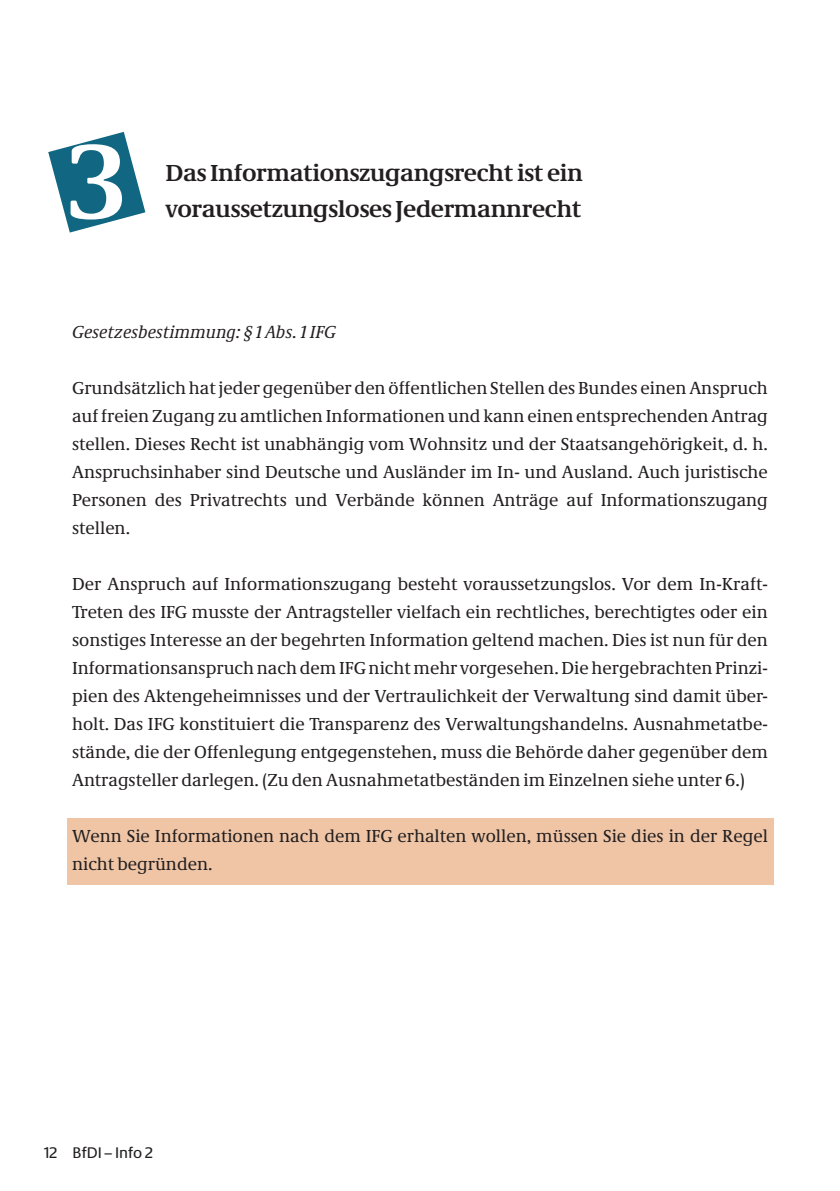
<style>
.page{position:relative;width:840px;height:1191px;background:#fff}
.page>*{position:absolute;margin:0;border:0;box-sizing:border-box;transform-origin:0 0}
.t1{font:700 110px "Neue Demos";color:#fff}
.t2{font:700 24px "Neue Demos";letter-spacing:-.015em;color:#231f20}
.t3{font:18px/28px "Neue Demos";color:#231f20;text-align:justify}
.t4{font:italic 18px "Neue Demos";color:#231f20}
.t5{font:16px "Neue Praxis";color:#231f20}
</style>
<div class="page">
<div style="left:67px;top:818px;width:705px;height:66px;background:#efc5a6"></div>
<svg style="left:48px;top:132px;width:97px;height:100px"></svg>
<p class="t1" style="left:67px;top:115px;width:61px">3</p>
<p class="t2" style="left:165px;top:159px;width:419px">Das Informationszugangsrecht ist ein</p>
<p class="t2" style="left:165px;top:195px;width:417px">voraussetzungsloses Jedermannrecht</p>
<p class="t4" style="left:72px;top:321px;width:265px">Gesetzesbestimmung: § 1 Abs. 1 IFG</p>
<p class="t3" style="left:72px;top:373px;width:697px">Grundsätzlich hat jeder gegenüber den öffentlichen Stellen des Bundes einen Anspruch auf freien Zugang zu amtlichen Informationen und kann einen entsprechenden Antrag stellen. Dieses Recht ist unabhängig vom Wohnsitz und der Staatsangehörigkeit, d. h.<br>Anspruchsinhaber sind Deutsche und Ausländer im In- und Ausland. Auch juristische Personen des Privatrechts und Verbände können Anträge auf Informationszugang stellen.</p>
<p class="t3" style="left:72px;top:569px;width:697px">Der Anspruch auf Informationszugang besteht voraussetzungslos. Vor dem In-Kraft-Treten des IFG musste der Antragsteller vielfach ein rechtliches, berechtigtes oder ein sonstiges Interesse an der begehrten Information geltend machen. Dies ist nun für den Informationsanspruch nach dem IFG nicht mehr vorgesehen. Die hergebrachten Prinzi&shy;pien des Aktengeheimnisses und der Vertraulichkeit der Verwaltung sind damit über&shy;holt. Das IFG konstituiert die Transparenz des Verwaltungshandelns. Ausnahmetatbe&shy;stände, die der Offenlegung entgegenstehen, muss die Behörde daher gegenüber dem Antragsteller darlegen. (Zu den Ausnahmetatbeständen im Einzelnen siehe unter 6.)</p>
<p class="t3" style="left:72px;top:821px;width:697px">Wenn Sie Informationen nach dem IFG erhalten wollen, müssen Sie dies in der Regel nicht begründen.</p>
<p class="t5" style="left:44px;top:1142px;width:15px">12</p>
<p class="t5" style="left:73px;top:1142px;width:82px">BfDI – Info 2</p>
</div>
